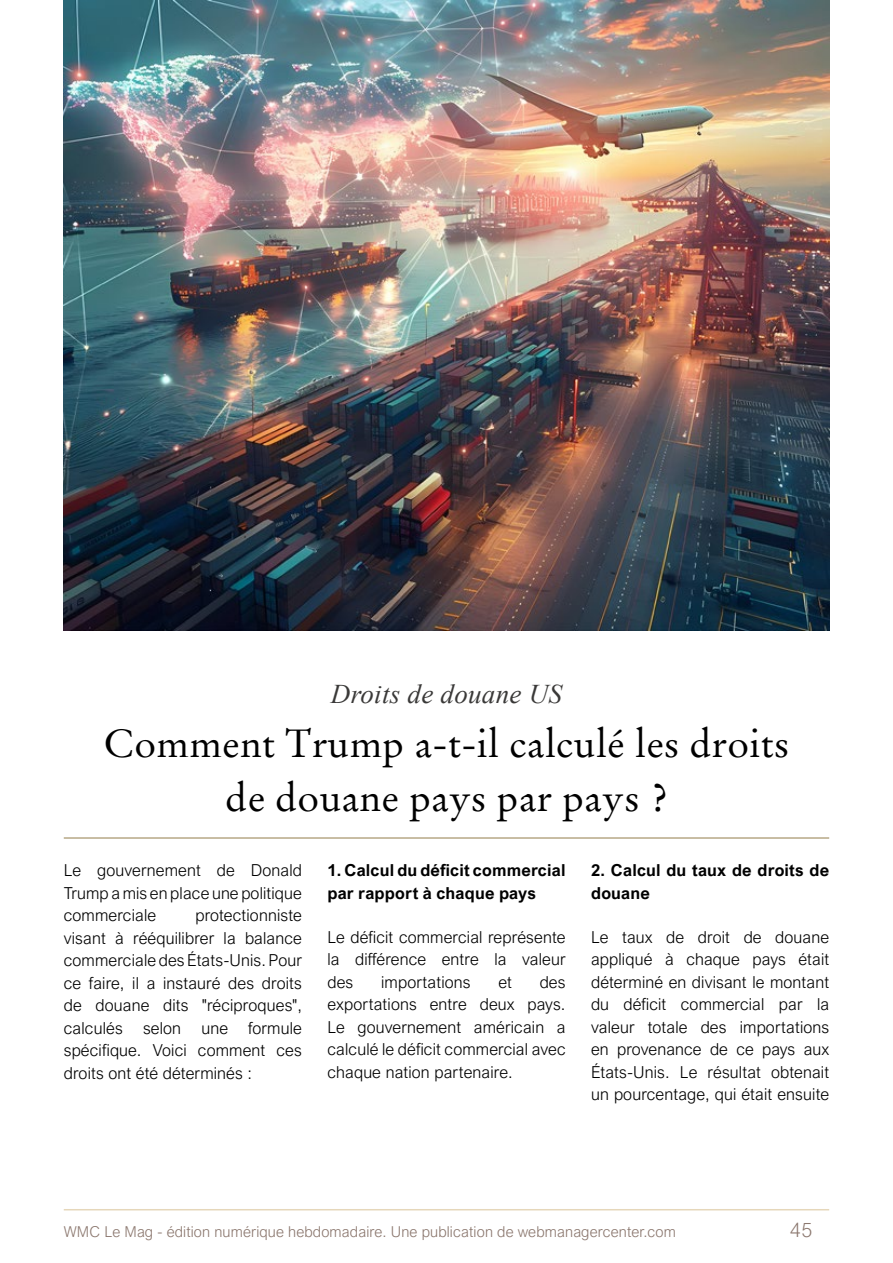
<style>
.page{position:relative;width:893px;height:1263px;background:#fff}
.page>*{position:absolute;margin:0;border:0;box-sizing:border-box;transform-origin:0 0}
.t1{font:39px/54px "Stempel Garamond W04";letter-spacing:.01em;color:#000;text-align:center}
.t2{font:italic 27px "Times New Roman";letter-spacing:.01em;color:#3a3938}
.t3{font:300 19.5px "Arial Nova W07";color:#8b776e}
.t4{font:300 16.5px/22.5px "Arial Nova";letter-spacing:.01em;color:#000;text-align:justify}
.t5{font:700 16.5px/22.5px "Arial Nova";letter-spacing:.01em;color:#000}
.t6{font:300 15px "Arial Nova W07";letter-spacing:.01em;color:#8b776e}
</style>
<div class="page">
<hr style="left:64px;top:1209px;width:765px;height:1px;background:#e0cda9">
<hr style="left:64px;top:837px;width:765px;height:2px;background:#b7a886">
<img style="left:64px;top:0;width:765px;height:630px">
<h2 class="t2" style="left:331px;top:675px;width:233px">Droits de douane US</h2>
<h1 class="t1" style="left:104px;top:716px;width:687px">Comment Trump a-t-il calculé les droits de douane pays par pays ?</h1>
<p class="t4" style="left:64px;top:859px;width:240px">Le gouvernement de Donald Trump a mis en place une politique commerciale</p>
<p class="t4" style="left:64px;top:904px;width:240px;text-indent:132px">protectionniste visant à rééquilibrer la balance commerciale des États-Unis. Pour ce faire, il a instauré des droits de douane dits "réciproques", calculés selon une formule spécifique. Voici comment ces droits ont été déterminés :</p>
<p class="t5" style="left:327px;top:859px;width:240px">1. Calcul du déficit commercial par rapport à chaque pays</p>
<p class="t4" style="left:327px;top:926px;width:240px">Le déficit commercial représente la différence entre la valeur des</p>
<p class="t4" style="left:327px;top:971px;width:240px;text-indent:212px">des exportations entre deux pays.<br>Le gouvernement américain a calculé le déficit commercial avec chaque nation partenaire.</p>
<p class="t4" style="left:381px;top:971px;width:91px">importations</p>
<p class="t4" style="left:498px;top:971px;width:15px">et</p>
<p class="t5" style="left:591px;top:859px;width:240px">2. Calcul du taux de droits de douane</p>
<p class="t4" style="left:591px;top:926px;width:240px">Le taux de droit de douane appliqué à chaque pays était déterminé en divisant le montant du déficit commercial par la valeur totale des importations en provenance de ce pays aux États-Unis. Le résultat obtenait un pourcentage, qui était ensuite</p>
<p class="t6" style="left:64px;top:1223px;width:614px">WMC Le Mag - édition numérique hebdomadaire. Une publication de webmanagercenter.com</p>
<p class="t3" style="left:790px;top:1219px;width:23px">45</p>
</div>
